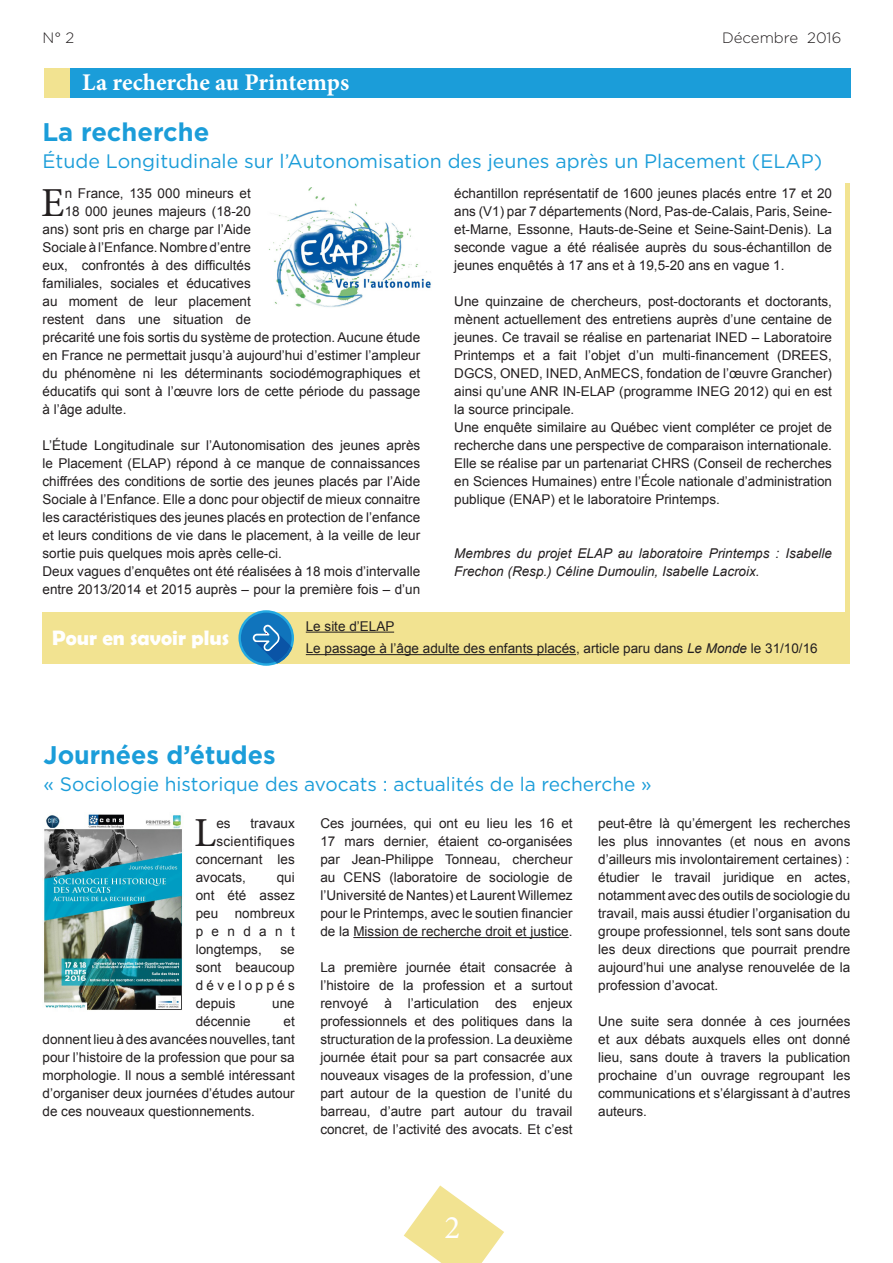
<style>
.page{position:relative;width:893px;height:1263px;background:#fff}
.page>*{position:absolute;margin:0;border:0;box-sizing:border-box;transform-origin:0 0}
.t1{font:41.25px "Minion Pro";color:#231f20}
.t2{font:33px "Minion Pro";color:#fff}
.t3{font:700 25.5px "Gotham";color:#1b9dd9}
.t4{font:700 24px "Minion Pro";letter-spacing:-.005em;color:#fff}
.t5{font:700 21px "Berlin Sans FB Demi";color:#fff}
.t6{font:19.5px "Gotham";color:#1b9dd9}
.t7{font:300 15px "Gotham";color:#231f20}
.t8{font:13.5px/18px "Arial";color:#231f20;text-align:justify}
.t9{font:italic 13.5px/18px "Arial";color:#231f20}
.t10{font:13.5px "Arial";letter-spacing:.025em;color:#231f20}
.s1{font-style:italic}
</style>
<div class="page">
<svg style="left:404px;top:1185px;width:100px;height:78px"></svg>
<div style="left:44px;top:68px;width:27px;height:30px;background:#f2e391"></div>
<div style="left:70px;top:68px;width:780px;height:30px;background:#1b9dd9"></div>
<hr style="left:353px;top:937px;width:216px;height:1px;background:#231f20">
<img style="left:44px;top:814px;width:138px;height:196px">
<div style="left:43px;top:612px;width:807px;height:51px;background:#f2e391"></div>
<img style="left:269px;top:187px;width:162px;height:120px">
<div style="left:845px;top:183px;width:5px;height:436px;background:#f2e391"></div>
<hr style="left:306px;top:632px;width:88px;height:1px;background:#231f20">
<hr style="left:306px;top:654px;width:270px;height:1px;background:#231f20">
<svg style="left:238px;top:610px;width:56px;height:56px"></svg>
<p class="t7" style="left:43px;top:28px;width:33px">N° 2</p>
<p class="t7" style="left:722px;top:28px;width:121px">Décembre 2016</p>
<p class="t4" style="left:82px;top:65px;width:268px">La recherche au Printemps</p>
<p class="t3" style="left:43px;top:115px;width:168px">La recherche</p>
<p class="t6" style="left:43px;top:148px;width:781px">Étude Longitudinale sur l’Autonomisation des jeunes après un Placement (ELAP)</p>
<p class="t1" style="left:41px;top:175px;width:25px">E</p>
<p class="t8" style="left:65px;top:184px;width:188px">n France, 135 000 mineurs et</p>
<p class="t8" style="left:65px;top:202px;width:188px">18 000 jeunes majeurs (18-20</p>
<p class="t8" style="left:43px;top:220px;width:210px">ans) sont pris en charge par l’Aide</p>
<p class="t8" style="left:43px;top:238px;width:210px">Sociale à l’Enfance. Nombre d’entre</p>
<p class="t8" style="left:43px;top:256px;width:210px">eux, confrontés à des difficultés</p>
<p class="t8" style="left:43px;top:274px;width:210px">familiales, sociales et éducatives</p>
<p class="t8" style="left:43px;top:292px;width:210px">au moment de leur placement</p>
<p class="t8" style="left:43px;top:310px;width:210px">restent dans une situation de</p>
<p class="t8" style="left:43px;top:328px;width:379px">précarité une fois sortis du système de protection. Aucune étude</p>
<p class="t8" style="left:43px;top:346px;width:379px">en France ne permettait jusqu’à aujourd’hui d’estimer l’ampleur</p>
<p class="t8" style="left:43px;top:364px;width:379px">du phénomène ni les déterminants sociodémographiques et</p>
<p class="t8" style="left:43px;top:382px;width:379px">éducatifs qui sont à l’œuvre lors de cette période du passage</p>
<p class="t8" style="left:43px;top:400px;width:86px">à l’âge adulte.</p>
<p class="t8" style="left:43px;top:436px;width:379px">L’Étude Longitudinale sur l’Autonomisation des jeunes après le Placement (ELAP) répond à ce manque de connaissances chiffrées des conditions de sortie des jeunes placés par l’Aide Sociale à l’Enfance. Elle a donc pour objectif de mieux connaitre les caractéristiques des jeunes placés en protection de l’enfance et leurs conditions de vie dans le placement, à la veille de leur sortie puis quelques mois après celle-ci.</p>
<p class="t8" style="left:43px;top:562px;width:379px">Deux vagues d’enquêtes ont été réalisées à 18 mois d’intervalle entre 2013/2014 et 2015 auprès – pour la première fois – d’un</p>
<p class="t8" style="left:454px;top:184px;width:379px">échantillon représentatif de 1600 jeunes placés entre 17 et 20 ans (V1) par 7 départements (Nord, Pas-de-Calais, Paris, Seine&shy;et-Marne, Essonne, Hauts-de-Seine et Seine-Saint-Denis). La seconde vague a été réalisée auprès du sous-échantillon de jeunes enquêtés à 17 ans et à 19,5-20 ans en vague 1.</p>
<p class="t8" style="left:454px;top:292px;width:379px">Une quinzaine de chercheurs, post-doctorants et doctorants, mènent actuellement des entretiens auprès d’une centaine de jeunes. Ce travail se réalise en partenariat INED – Laboratoire Printemps et a fait l’objet d’un multi-financement (DREES, DGCS, ONED, INED, AnMECS, fondation de l’œuvre Grancher) ainsi qu’une ANR IN-ELAP (programme INEG 2012) qui en est la source principale.</p>
<p class="t8" style="left:454px;top:418px;width:379px">Une enquête similaire au Québec vient compléter ce projet de recherche dans une perspective de comparaison internationale.<br>Elle se réalise par un partenariat CHRS (Conseil de recherches en Sciences Humaines) entre l’École nationale d’administration publique (ENAP) et le laboratoire Printemps.</p>
<p class="t9" style="left:454px;top:544px;width:379px">Membres du projet ELAP au laboratoire Printemps : Isabelle<br>Frechon (Resp.) Céline Dumoulin, Isabelle Lacroix.</p>
<p class="t5" style="left:52px;top:625px;width:179px">Pour en savoir plus</p>
<p class="t8" style="left:306px;top:617px;width:90px">Le site d’ELAP</p>
<p class="t8" style="left:306px;top:640px;width:513px">Le passage à l’âge adulte des enfants placés, article paru dans <span class="s1">Le Monde</span> le 31/10/16</p>
<p class="t3" style="left:44px;top:737px;width:234px">Journées d’études</p>
<p class="t6" style="left:44px;top:771px;width:610px">« Sociologie historique des avocats : actualités de la recherche »</p>
<p class="t1" style="left:194px;top:805px;width:24px">L</p>
<p class="t8" style="left:216px;top:814px;width:16px">es</p>
<p class="t8" style="left:251px;top:814px;width:46px">travaux</p>
<p class="t10" style="left:216px;top:832px;width:80px">scientifiques</p>
<p class="t8" style="left:196px;top:850px;width:101px">concernant les</p>
<p class="t8" style="left:196px;top:868px;width:52px">avocats,</p>
<p class="t8" style="left:196px;top:868px;width:101px;text-indent:81px">qui ont été assez peu nombreux pendant longtemps,</p>
<p class="t8" style="left:196px;top:940px;width:101px;text-indent:85px">se sont beaucoup développés depuis</p>
<p class="t8" style="left:272px;top:994px;width:24px">une</p>
<p class="t8" style="left:196px;top:1012px;width:56px">décennie</p>
<p class="t8" style="left:43px;top:1012px;width:254px;text-indent:241px">et donnent lieu à des avancées nouvelles, tant pour l’histoire de la profession que pour sa morphologie. Il nous a semblé intéressant d’organiser deux journées d’études autour de ces nouveaux questionnements.</p>
<p class="t8" style="left:320px;top:814px;width:254px">Ces journées, qui ont eu lieu les 16 et 17 mars dernier, étaient co-organisées par Jean-Philippe Tonneau, chercheur au CENS (laboratoire de sociologie de l’Université de Nantes) et Laurent Willemez pour le Printemps, avec le soutien financier de la Mission de recherche droit et justice.</p>
<p class="t8" style="left:320px;top:958px;width:254px">La première journée était consacrée à l’histoire de la profession et a surtout renvoyé à l’articulation des enjeux professionnels et des politiques dans la structuration de la profession. La deuxième journée était pour sa part consacrée aux nouveaux visages de la profession, d’une part autour de la question de l’unité du barreau, d’autre part autour du travail concret, de l’activité des avocats. Et c’est</p>
<p class="t8" style="left:598px;top:814px;width:254px">peut-être là qu’émergent les recherches les plus innovantes (et nous en avons d’ailleurs mis involontairement certaines) :</p>
<p class="t8" style="left:598px;top:868px;width:254px">étudier le travail juridique en actes, notamment avec des outils de sociologie du travail, mais aussi étudier l’organisation du groupe professionnel, tels sont sans doute les deux directions que pourrait prendre aujourd’hui une analyse renouvelée de la profession d’avocat.</p>
<p class="t8" style="left:598px;top:1012px;width:254px">Une suite sera donnée à ces journées et aux débats auxquels elles ont donné lieu, sans doute à travers la publication prochaine d’un ouvrage regroupant les communications et s’élargissant à d’autres auteurs.</p>
<p class="t2" style="left:444px;top:1205px;width:17px">2</p>
</div>
